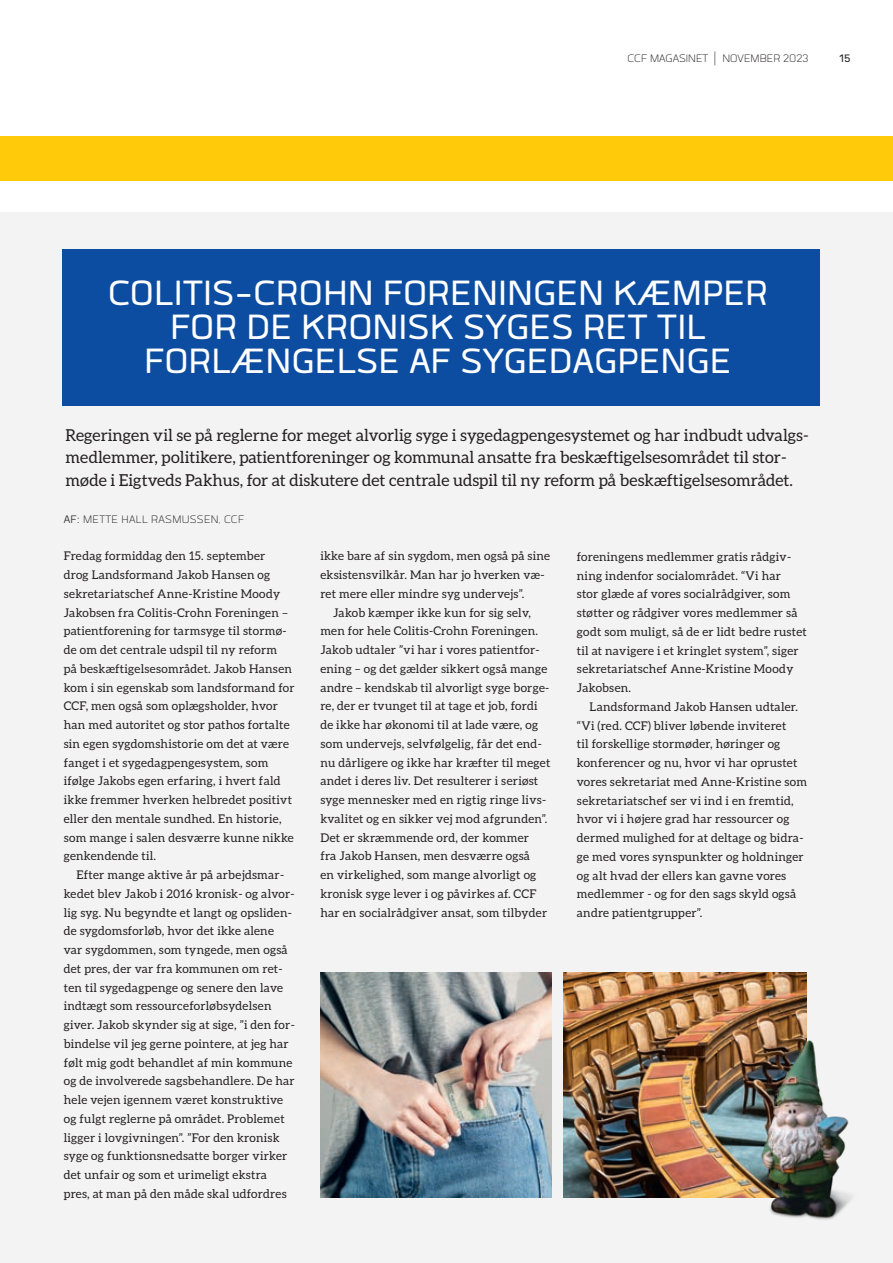
<style>
.page{position:relative;width:893px;height:1263px;background:#fff}
.page>*{position:absolute;margin:0;border:0;box-sizing:border-box;transform-origin:0 0}
.RUBRIK{font:48.75px "Quan";color:#fff}
.UNDER{font:16.5px/22.5px "Aleo";color:#231f20}
.BYLINE{font:300 15px "Quan";letter-spacing:.02em;color:#231f20}
.BYLINE-2{font:300 15px "Quan";color:#231f20}
.t1{font:15px "Quan";color:#231f20}
.BRØD_u_indryk{font:12px/18.8px "Aleo";letter-spacing:.02em;color:#231f20}
.s1{font-size:22.5px}
.s2{font-style:inherit}
</style>
<div class="page">
<div style="left:0;top:213px;width:893px;height:1050px;background:#f3f3f3"></div>
<div style="left:62px;top:249px;width:758px;height:156px;background:#0d4da1"></div>
<div style="left:0;top:136px;width:893px;height:45px;background:#feca0a"></div>
<img style="left:563px;top:973px;width:244px;height:225px">
<img style="left:321px;top:973px;width:231px;height:224px">
<img style="left:750px;top:1041px;width:102px;height:179px">
<p class="BYLINE-2" style="left:628px;top:52px;width:183px">CCF MAGASINET <span class="s1">|</span> NOVEMBER 2023</p>
<p class="t1" style="left:840px;top:52px;width:12px">15</p>
<p class="RUBRIK" style="left:108px;top:270px;width:662px">COLITIS-CROHN FORENINGEN KÆMPER</p>
<p class="RUBRIK" style="left:170px;top:304px;width:537px">FOR DE KRONISK SYGES RET TIL</p>
<p class="RUBRIK" style="left:144px;top:338px;width:589px">FORLÆNGELSE AF SYGEDAGPENGE</p>
<p class="UNDER" style="left:66px;top:423px;width:745px">Regeringen vil se på reglerne for meget alvorlig syge i sygedagpengesystemet og har indbudt udvalgs&shy;medlemmer, politikere, patientforeninger og kommunal ansatte fra beskæftigelsesområdet til stor&shy;møde i Eigtveds Pakhus, for at diskutere det centrale udspil til ny reform på beskæftigelsesområdet.</p>
<p class="BYLINE" style="left:64px;top:513px;width:182px"><span class="s2">AF:</span> METTE HALL RASMUSSEN, CCF</p>
<p class="BRØD_u_indryk" style="left:64px;top:546px;width:232px">Fredag formiddag den 15. september<br>drog Landsformand Jakob Hansen og sekretariatschef Anne-Kristine Moody Jakobsen fra Colitis-Crohn Foreningen – patientforening for tarmsyge til stormø&shy;de om det centrale udspil til ny reform<br>på beskæftigelsesområdet. Jakob Hansen kom i sin egenskab som landsformand for CCF, men også som oplægsholder, hvor han med autoritet og stor pathos fortalte sin egen sygdomshistorie om det at være fanget i et sygedagpengesystem, som ifølge Jakobs egen erfaring, i hvert fald ikke fremmer hverken helbredet positivt eller den mentale sundhed. En historie, som mange i salen desværre kunne nikke genkendende til.</p>
<p class="BRØD_u_indryk" style="left:64px;top:865px;width:233px;text-indent:13px">Efter mange aktive år på arbejdsmar&shy;kedet blev Jakob i 2016 kronisk- og alvor&shy;lig syg. Nu begyndte et langt og opsliden&shy;de sygdomsforløb, hvor det ikke alene var sygdommen, som tyngede, men også det pres, der var fra kommunen om ret&shy;ten til sygedagpenge og senere den lave indtægt som ressourceforløbsydelsen giver. Jakob skynder sig at sige, ”i den for&shy;bindelse vil jeg gerne pointere, at jeg har følt mig godt behandlet af min kommune og de involverede sagsbehandlere. De har hele vejen igennem været konstruktive og fulgt reglerne på området. Problemet ligger i lovgivningen”. ”For den kronisk syge og funktionsnedsatte borger virker det unfair og som et urimeligt ekstra pres, at man på den måde skal udfordres</p>
<p class="BRØD_u_indryk" style="left:320px;top:546px;width:231px">ikke bare af sin sygdom, men også på sine eksistensvilkår. Man har jo hverken væ&shy;ret mere eller mindre syg undervejs”.</p>
<p class="BRØD_u_indryk" style="left:320px;top:603px;width:232px;text-indent:13px">Jakob kæmper ikke kun for sig selv, men for hele Colitis-Crohn Foreningen.<br>Jakob udtaler ”vi har i vores patientfor&shy;ening – og det gælder sikkert også mange andre – kendskab til alvorligt syge borge&shy;re, der er tvunget til at tage et job, fordi de ikke har økonomi til at lade være, og som undervejs, selvfølgelig, får det end&shy;nu dårligere og ikke har kræfter til meget andet i deres liv. Det resulterer i seriøst syge mennesker med en rigtig ringe livs&shy;kvalitet og en sikker vej mod afgrunden”.<br>Det er skræmmende ord, der kommer<br>fra Jakob Hansen, men desværre også<br>en virkelighed, som mange alvorligt og kronisk syge lever i og påvirkes af. CCF har en socialrådgiver ansat, som tilbyder</p>
<p class="BRØD_u_indryk" style="left:577px;top:547px;width:231px">foreningens medlemmer gratis rådgiv&shy;ning indenfor socialområdet. “Vi har<br>stor glæde af vores socialrådgiver, som støtter og rådgiver vores medlemmer så godt som muligt, så de er lidt bedre rustet til at navigere i et kringlet system”, siger sekretariatschef Anne-Kristine Moody Jakobsen.</p>
<p class="BRØD_u_indryk" style="left:577px;top:697px;width:232px;text-indent:13px">Landsformand Jakob Hansen udtaler. “Vi (red. CCF) bliver løbende inviteret<br>til forskellige stormøder, høringer og konferencer og nu, hvor vi har oprustet vores sekretariat med Anne-Kristine som sekretariatschef ser vi ind i en fremtid, hvor vi i højere grad har ressourcer og dermed mulighed for at deltage og bidra&shy;ge med vores synspunkter og holdninger og alt hvad der ellers kan gavne vores medlemmer - og for den sags skyld også andre patientgrupper”.</p>
</div>
